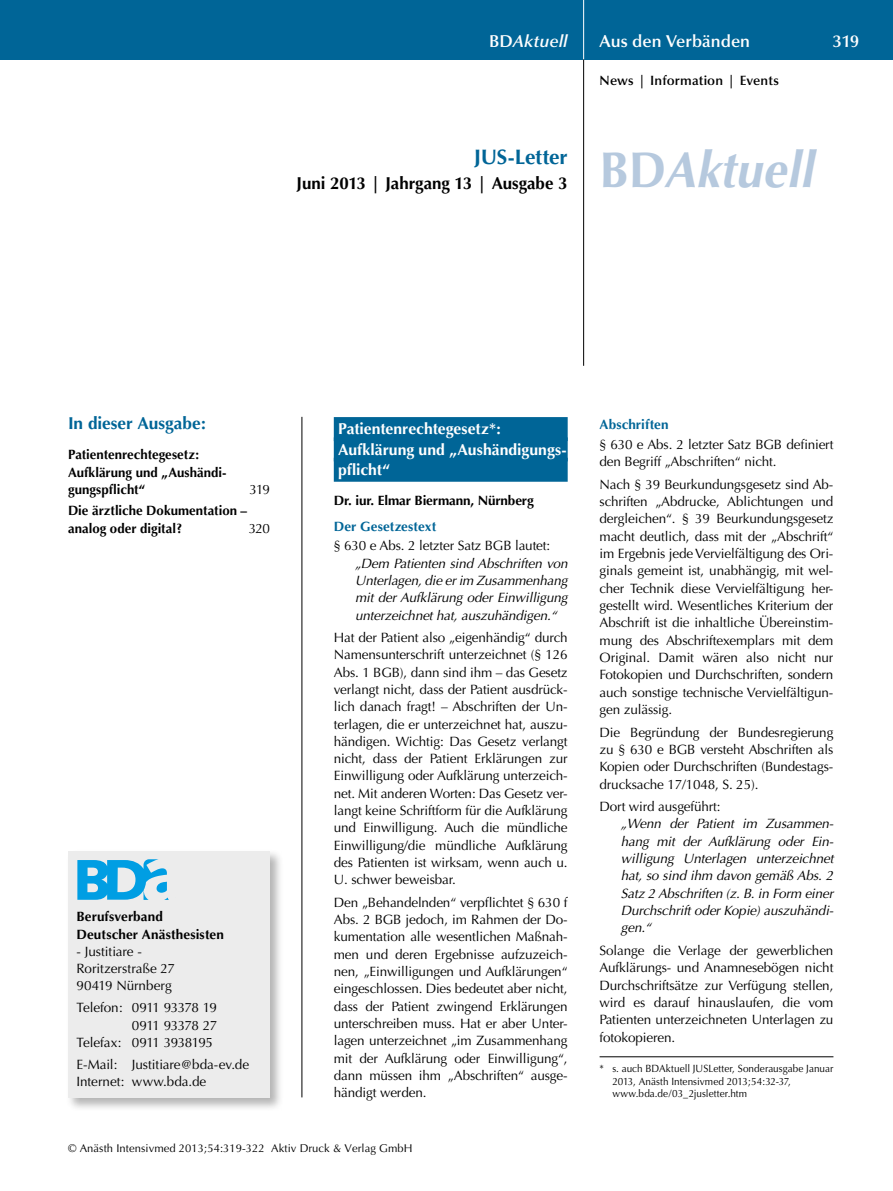
<style>
.page{position:relative;width:893px;height:1191px;background:#fff}
.page>*{position:absolute;margin:0;border:0;box-sizing:border-box;transform-origin:0 0}
.t1{font:italic 700 50.4px "Optima";color:#b6c9de;scale:.95 1}
.t2{font:700 21px "Optima";letter-spacing:-.01em;color:#006597}
.t3{font:700 17.25px "Optima";letter-spacing:-.005em;color:#000}
.t4{font:600 17.25px "Optima";color:#fff}
.t5{font:700 17.25px "Optima";letter-spacing:-.005em;color:#006597}
.t6{font:italic 600 17.25px "Optima";letter-spacing:.005em;color:#fff}
.t7{font:700 15.75px/20.2px "Optima";color:#fff}
.t8{font:13.5px/17.2px "Optima";letter-spacing:-.01em;color:#000;text-align:justify}
.t9{font:italic 13.5px/17.4px "Optima";letter-spacing:-.01em;color:#000;text-align:justify}
.t10{font:700 13.5px/17.2px "Optima";color:#000}
.t11{font:13.5px "Optima";letter-spacing:-.035em;color:#000}
.t12{font:700 13.5px "Optima";letter-spacing:.005em;color:#006597}
.t13{font:600 13.5px "Optima";letter-spacing:.01em;color:#000}
.t14{font:11.25px "Optima";letter-spacing:.005em;color:#000}
.t15{font:10.5px/12.8px "Optima";letter-spacing:.005em;color:#000;scale:.95 1}
.s1{font-style:normal}
</style>
<div class="page">
<div style="left:0;top:0;width:893px;height:60px;background:#006597"></div>
<hr style="left:583px;top:0;width:1px;height:60px;background:#fff">
<hr style="left:583px;top:60px;width:1px;height:306px;background:#000">
<div style="left:66px;top:848px;width:218px;height:263px;background:#000;opacity:.3"></div>
<div style="left:68px;top:850px;width:202px;height:247px;background:#ececec"></div>
<svg style="left:77px;top:859px;width:92px;height:41px"></svg>
<hr style="left:302px;top:417px;width:1px;height:680px;background:#000">
<div style="left:334px;top:417px;width:234px;height:24px;background:#006597"></div>
<div style="left:334px;top:437px;width:234px;height:24px;background:#006597"></div>
<div style="left:334px;top:458px;width:234px;height:24px;background:#006597"></div>
<hr style="left:600px;top:1056px;width:233px;height:1px;background:#000">
<p class="t6" style="left:489px;top:31px;width:80px"><span class="s1">BD</span>Aktuell</p>
<p class="t4" style="left:600px;top:31px;width:152px">Aus den Verbänden</p>
<p class="t4" style="left:833px;top:31px;width:28px">319</p>
<p class="t13" style="left:600px;top:73px;width:181px">News | Information | Events</p>
<h2 class="t2" style="left:474px;top:145px;width:95px">JUS-Letter</h2>
<p class="t3" style="left:297px;top:173px;width:272px">Juni 2013 | Jahrgang 13 | Ausgabe 3</p>
<h1 class="t1" style="left:600px;top:140px;width:226px"><span class="s1">BD</span>Aktuell</h1>
<p class="t5" style="left:68px;top:413px;width:139px">In dieser Ausgabe:</p>
<p class="t10" style="left:68px;top:446px;width:159px">Patientenrechtegesetz:<br>Aufklärung und „Aushändi&shy;gungspflicht“</p>
<p class="t8" style="left:250px;top:481px;width:22px">319</p>
<p class="t10" style="left:68px;top:502px;width:181px">Die ärztliche Dokumentation – analog oder digital?</p>
<p class="t8" style="left:249px;top:520px;width:23px">320</p>
<p class="t10" style="left:77px;top:908px;width:149px">Berufsverband<br>Deutscher Anästhesisten</p>
<p class="t8" style="left:77px;top:943px;width:100px;text-align:left">- Justitiare -<br>Roritzerstraße 27<br>90419 Nürnberg</p>
<p class="t11" style="left:77px;top:1000px;width:142px">Telefon: 0911 93378 19</p>
<p class="t11" style="left:132px;top:1017px;width:87px">0911 93378 27</p>
<p class="t8" style="left:77px;top:1034px;width:138px">Telefax: 0911 3938195</p>
<p class="t8" style="left:77px;top:1055px;width:174px">E-Mail: Justitiare@bda-ev.de<br>Internet: www.bda.de</p>
<p class="t7" style="left:338px;top:419px;width:230px">Patientenrechtegesetz*:<br>Aufklärung und „Aushändigungs&shy;pflicht“</p>
<p class="t10" style="left:334px;top:492px;width:202px">Dr. iur. Elmar Biermann, Nürnberg</p>
<p class="t12" style="left:334px;top:518px;width:104px">Der Gesetzestext</p>
<p class="t8" style="left:334px;top:537px;width:218px">§ 630 e Abs. 2 letzter Satz BGB lautet:</p>
<p class="t9" style="left:355px;top:554px;width:214px">„Dem Patienten sind Abschriften von Unterlagen, die er im Zusammenhang mit der Aufklärung oder Einwilligung unterzeichnet hat, auszuhändigen.“</p>
<p class="t8" style="left:334px;top:629px;width:235px">Hat der Patient also „eigenhändig“ durch Namensunterschrift unterzeichnet (§ 126<br>Abs. 1 BGB), dann sind ihm – das Gesetz verlangt nicht, dass der Patient ausdrück&shy;lich danach fragt! – Abschriften der Un&shy;terlagen, die er unterzeichnet hat, auszu&shy;händigen. Wichtig: Das Gesetz verlangt nicht, dass der Patient Erklärungen zur Einwilligung oder Aufklärung unterzeich&shy;net. Mit anderen Worten: Das Gesetz ver&shy;langt keine Schriftform für die Aufklärung und Einwilligung. Auch die mündliche Einwilligung/die mündliche Aufklärung des Patienten ist wirksam, wenn auch u.<br>U. schwer beweisbar.</p>
<p class="t8" style="left:334px;top:893px;width:235px">Den „Behandelnden“ verpflichtet § 630 f Abs. 2 BGB jedoch, im Rahmen der Do&shy;kumentation alle wesentlichen Maßnah&shy;men und deren Ergebnisse aufzuzeich&shy;nen, „Einwilligungen und Aufklärungen“ eingeschlossen. Dies bedeutet aber nicht, dass der Patient zwingend Erklärungen unterschreiben muss. Hat er aber Unter&shy;lagen unterzeichnet „im Zusammenhang mit der Aufklärung oder Einwilligung“, dann müssen ihm „Abschriften“ ausge&shy;händigt werden.</p>
<p class="t14" style="left:68px;top:1142px;width:346px">© Anästh Intensivmed 2013;54:319-322 Aktiv Druck &amp; Verlag GmbH</p>
<p class="t12" style="left:600px;top:417px;width:70px">Abschriften</p>
<p class="t8" style="left:600px;top:436px;width:235px">§ 630 e Abs. 2 letzter Satz BGB definiert den Begriff „Abschriften“ nicht.</p>
<p class="t8" style="left:600px;top:475px;width:235px">Nach § 39 Beurkundungsgesetz sind Ab&shy;schriften „Abdrucke, Ablichtungen und dergleichen“. § 39 Beurkundungsgesetz macht deutlich, dass mit der „Abschrift“ im Ergebnis jede Vervielfältigung des Ori&shy;ginals gemeint ist, unabhängig, mit wel&shy;cher Technik diese Vervielfältigung her&shy;gestellt wird. Wesentliches Kriterium der Abschrift ist die inhaltliche Übereinstim&shy;mung des Abschriftexemplars mit dem Original. Damit wären also nicht nur Fotokopien und Durchschriften, sondern auch sonstige technische Vervielfältigun&shy;gen zulässig.</p>
<p class="t8" style="left:600px;top:723px;width:235px">Die Begründung der Bundesregierung zu § 630 e BGB versteht Abschriften als Kopien oder Durchschriften (Bundestags&shy;drucksache 17/1048, S. 25).</p>
<p class="t8" style="left:600px;top:798px;width:123px">Dort wird ausgeführt:</p>
<p class="t9" style="left:621px;top:815px;width:214px">„Wenn der Patient im Zusammen&shy;hang mit der Aufklärung oder Ein&shy;willigung Unterlagen unterzeichnet hat, so sind ihm davon gemäß Abs. 2<br>Satz 2 Abschriften (z. B. in Form einer Durchschrift oder Kopie) auszuhändi&shy;gen.“</p>
<p class="t8" style="left:600px;top:941px;width:235px">Solange die Verlage der gewerblichen Aufklärungs- und Anamnesebögen nicht Durchschriftsätze zur Verfügung stellen, wird es darauf hinauslaufen, die vom Patienten unterzeichneten Unterlagen zu fotokopieren.</p>
<p class="t15" style="left:612px;top:1062px;width:234px;text-indent:-13px">* s. auch BDAktuell JUSLetter, Sonderausgabe Januar<br>2013, Anästh Intensivmed 2013;54:32-37, www.bda.de/03_2jusletter.htm</p>
</div>
